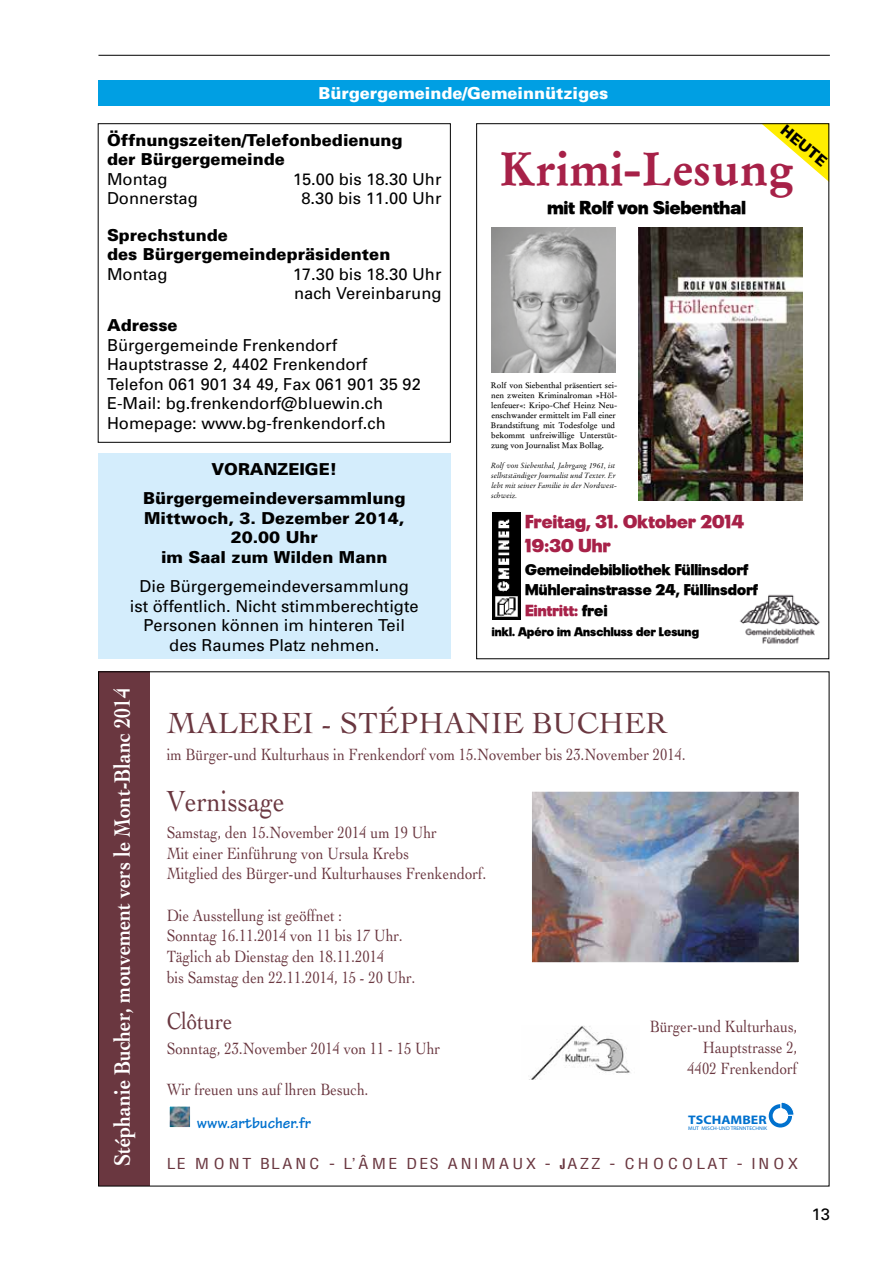
<style>
.page{position:relative;width:893px;height:1263px;background:#fff}
.page>*{position:absolute;margin:0;border:0;box-sizing:border-box;transform-origin:0 0}
.t1{font:700 45.75px "Stempel Garamond";letter-spacing:.01em;color:#a72148}
.t2{font:30.75px "Cochin";color:#6a3740}
.t3{font:30.75px "Cochin";color:#6a3740;scale:.85 1}
.t4{font:24.6px "Cochin";color:#6a3740;scale:.85 1}
.t5{font:700 23.4px "Cochin";color:#fff;scale:.85 1}
.t6{font:900 18.3px/23.5px "Plak";letter-spacing:.01em;color:#a72148}
.t7{font:900 18.3px "Plak";letter-spacing:.005em;color:#000}
.t8{font:17.25px/20.7px "Cochin";color:#6a3740;scale:.85 1}
.t9{font:16.5px/19.5px "Univers";color:#000}
.t10{font:900 16.5px/19.5px "Univers";color:#000}
.t11{font:900 16.5px "Univers";color:#fff}
.t12{font:700 16.2px "Tekton Pro";color:#0071ce}
.t13{font:900 15.6px "Plak";letter-spacing:.005em;color:#a72148}
.t14{font:900 15.3px/20px "Plak";letter-spacing:.005em;color:#000}
.t15{font:900 15.15px "Univers";color:#000}
.t16{font:14.7px "Helvetica LTMM 1 1000";letter-spacing:.175em;color:#6a3740;scale:1.2 1}
.t17{font:700 12.45px "Myriad";color:#0071ce;scale:1.13 1}
.t18{font:900 12.15px "Plak";letter-spacing:.005em;color:#000}
.t19{font:7.8px/10.1px "Stempel Garamond Normal";color:#000;scale:1.05 1}
.t20{font:italic 7.35px/10.1px "Stempel Garamond";color:#000}
.t21{font:5.25px "Myriad";color:#0071ce;scale:1.07 1}
.s1{color:#000}
.s2{font-family:"Helvetica LTMM 1 1"}
</style>
<div class="page">
<hr style="left:98px;top:55px;width:732px;height:1px;background:#000">
<div style="left:98px;top:123px;width:353px;height:320px;border:1px solid #000"></div>
<div style="left:98px;top:81px;width:731px;height:25px;background:#009fe3"></div>
<img style="left:533px;top:792px;width:265px;height:169px">
<div style="left:531px;top:790px;width:269px;height:173px;border:1px solid #fff"></div>
<div style="left:99px;top:672px;width:51px;height:514px;background:#6a3740"></div>
<img style="left:530px;top:1025px;width:101px;height:54px">
<img style="left:171px;top:1108px;width:18px;height:18px">
<div style="left:169px;top:1106px;width:22px;height:22px;border:1px solid #fff"></div>
<svg style="left:769px;top:1102px;width:25px;height:25px"></svg>
<svg style="left:763px;top:125px;width:64px;height:55px"></svg>
<img style="left:739px;top:594px;width:81px;height:50px">
<img style="left:492px;top:512px;width:28px;height:108px">
<img style="left:639px;top:228px;width:164px;height:273px">
<img style="left:491px;top:228px;width:124px;height:145px">
<div style="left:98px;top:454px;width:353px;height:205px;background:#d4edfc"></div>
<p class="t11" style="left:319px;top:83px;width:291px">Bürgergemeinde/Gemeinnütziges</p>
<p class="t10" style="left:107px;top:129px;width:297px">Öffnungszeiten/Telefonbedienung der Bürgergemeinde</p>
<p class="t9" style="left:107px;top:169px;width:62px">Montag</p>
<p class="t9" style="left:293px;top:169px;width:150px">15.00 bis 18.30 Uhr</p>
<p class="t9" style="left:107px;top:188px;width:92px">Donnerstag</p>
<p class="t9" style="left:301px;top:188px;width:142px">8.30 bis 11.00 Uhr</p>
<p class="t10" style="left:107px;top:225px;width:285px">Sprechstunde<br>des Bürgergemeindepräsidenten</p>
<p class="t9" style="left:107px;top:264px;width:62px">Montag</p>
<p class="t9" style="left:293px;top:264px;width:150px">17.30 bis 18.30 Uhr nach Vereinbarung</p>
<p class="t10" style="left:107px;top:315px;width:72px">Adresse</p>
<p class="t9" style="left:107px;top:335px;width:315px">Bürgergemeinde Frenkendorf Hauptstrasse 2, 4402 Frenkendorf Telefon 061 901 34 49, Fax 061 901 35 92<br>E-Mail: bg.frenkendorf@bluewin.ch Homepage: www.bg-frenkendorf.ch</p>
<p class="t10" style="left:143px;top:454px;width:264px;line-height:29.2px;text-align:center">VORANZEIGE!<br>Bürgergemeindeversammlung</p>
<p class="t10" style="left:144px;top:508px;width:262px;text-align:center">Mittwoch, 3. Dezember 2014,<br>20.00 Uhr<br>im Saal zum Wilden Mann</p>
<p class="t9" style="left:130px;top:576px;width:290px;text-align:center">Die Bürgergemeindeversammlung ist öffentlich. Nicht stimmberechtigte Personen können im hinteren Teil des Raumes Platz nehmen.</p>
<p class="t15" style="left:789px;top:121px;width:56px;rotate:40deg">HEUTE</p>
<h1 class="t1" style="left:499px;top:141px;width:296px">Krimi-Lesung</h1>
<p class="t7" style="left:547px;top:197px;width:200px">mit Rolf von Siebenthal</p>
<p class="t19" style="left:491px;top:380px;width:122px">Rolf von Siebenthal präsentiert sei&shy;nen zweiten Kriminalroman »Höl&shy;lenfeuer«: Kripo-Chef Heinz Neu&shy;enschwander ermittelt im Fall einer Brandstiftung mit Todesfolge und bekommt unfreiwillige Unterstüt&shy;zung von Journalist Max Bollag.</p>
<p class="t20" style="left:491px;top:460px;width:128px">Rolf von Siebenthal, Jahrgang 1961, ist selbstständiger Journalist und Texter. Er lebt mit seiner Familie in der Nordwest&shy;schweiz.</p>
<p class="t6" style="left:525px;top:510px;width:221px">Freitag, 31. Oktober 2014<br>19:30 Uhr</p>
<p class="t14" style="left:525px;top:559px;width:234px">Gemeindebibliothek Füllinsdorf<br>Mühlerainstrasse 24, Füllinsdorf</p>
<p class="t13" style="left:525px;top:602px;width:84px">Eintritt: <span class="s1">frei</span></p>
<p class="t18" style="left:492px;top:624px;width:209px">inkl. Apéro im Anschluss der Lesung</p>
<h3 class="t5" style="left:109px;top:1166px;width:565px;rotate:-90deg">Stéphanie Bucher, mouvement vers le Mont-Blanc 2014</h3>
<h2 class="t2" style="left:167px;top:705px;width:502px">MALEREI - STÉPHANIE BUCHER</h2>
<p class="t8" style="left:167px;top:744px;width:612px">im Bürger-und Kulturhaus in Frenkendorf vom 15.November bis 23.November 2014.</p>
<h2 class="t3" style="left:167px;top:783px;width:140px">Vernissage</h2>
<p class="t8" style="left:167px;top:822px;width:377px">Samstag, den 15.November 2014 um 19 Uhr<br>Mit einer Einführung von Ursula Krebs<br>Mitglied des Bürger-und Kulturhauses Frenkendorf.</p>
<p class="t8" style="left:167px;top:905px;width:294px">Die Ausstellung ist geöffnet :<br>Sonntag 16.11.2014 von 11 bis 17 Uhr.<br>Täglich ab Dienstag den 18.11.2014<br>bis Samstag den 22.11.2014, 15 - 20 Uhr.</p>
<h3 class="t4" style="left:167px;top:1007px;width:79px">Clôture</h3>
<p class="t8" style="left:167px;top:1038px;width:323px">Sonntag, 23.November 2014 von 11 - 15 Uhr</p>
<p class="t8" style="left:167px;top:1079px;width:239px">Wir freuen uns auf lhren Besuch.</p>
<p class="t12" style="left:197px;top:1113px;width:115px">www.artbucher.fr</p>
<p class="t17" style="left:688px;top:1113px;width:71px">TSCHAMBER</p>
<p class="t21" style="left:688px;top:1126px;width:75px">MUT MISCH-UND TRENNTECHNIK</p>
<p class="t8" style="left:650px;top:1016px;width:176px;text-align:right">Bürger-und Kulturhaus,<br>Hauptstrasse 2,<br>4402 Frenkendorf</p>
<p class="t16" style="left:167px;top:1155px;width:528px">LE MONT BLANC - L’ÂME DES ANIMAUX - <span class="s2">J</span>AZZ - CHOCOLAT - INOX</p>
<p class="t9" style="left:811px;top:1204px;width:20px">13</p>
</div>
